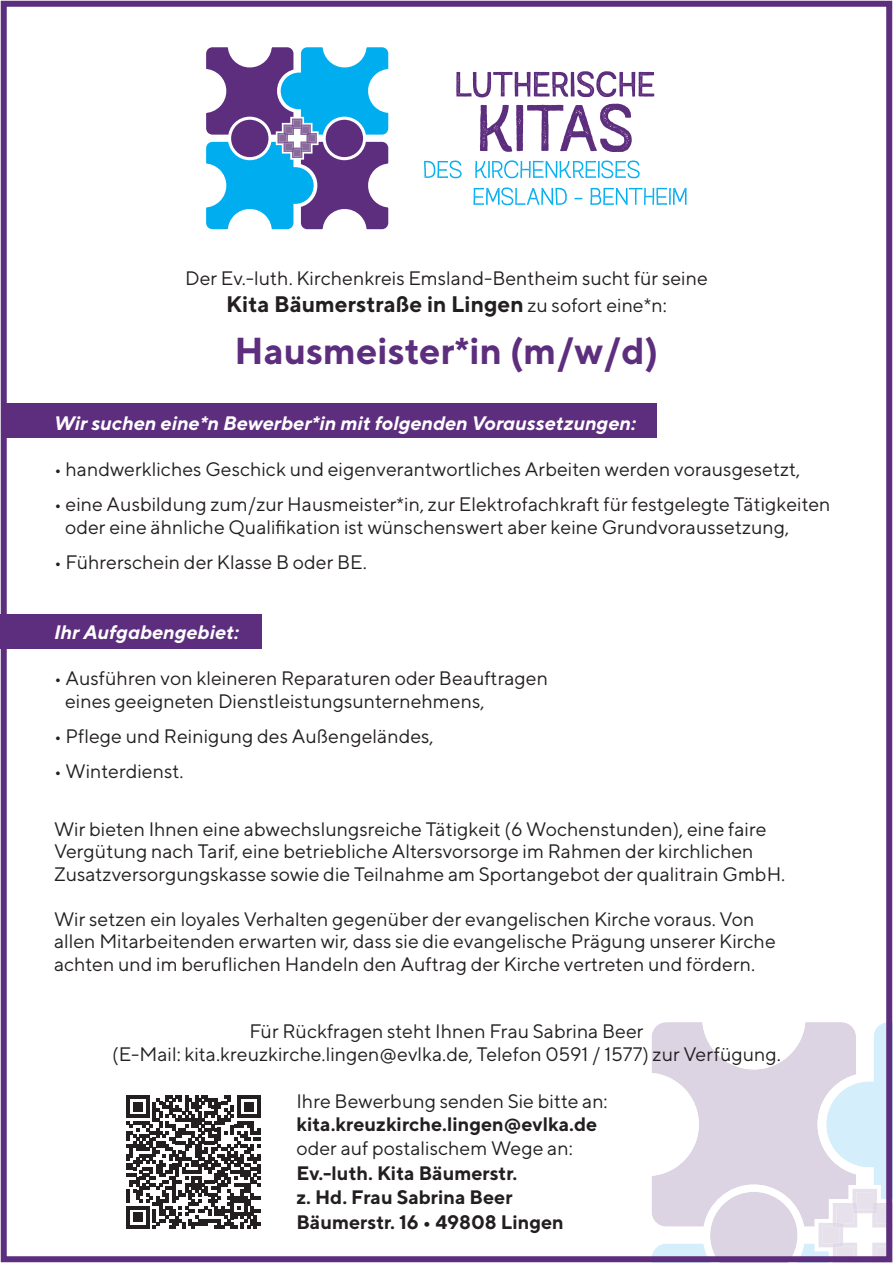
<style>
.page{position:relative;width:893px;height:1263px;background:#fff}
.page>*{position:absolute;margin:0;border:0;box-sizing:border-box;transform-origin:0 0}
.t1{font:700 37.5px "TT Norms";color:#5e2e7e}
.t2{font:700 22.5px "TT Norms";color:#231f20}
.t3{font:19.5px/22.5px "TT Norms";color:#231f20}
.t4{font:700 19.5px/24.6px "TT Norms";color:#231f20}
.t5{font:italic 700 19.5px "TT Norms";color:#fff}
.s1{font-weight:400;font-size:19.5px}
</style>
<div class="page">
<svg style="left:645px;top:1018px;width:248px;height:245px"></svg>
<div style="left:1px;top:614px;width:261px;height:34px;background:#5e2e7e"></div>
<div style="left:1px;top:404px;width:655px;height:34px;background:#5e2e7e"></div>
<div style="left:1px;top:1px;width:891px;height:1261px;border:6px solid #5e2e7e"></div>
<svg style="left:206px;top:47px;width:183px;height:183px"></svg>
<svg style="left:473px;top:187px;width:213px;height:18px"></svg>
<svg style="left:424px;top:160px;width:216px;height:18px"></svg>
<svg style="left:480px;top:104px;width:152px;height:48px"></svg>
<svg style="left:456px;top:71px;width:198px;height:27px"></svg>
<svg style="left:127px;top:1095px;width:133px;height:134px"></svg>
<p class="t3" style="left:185px;top:266px;width:524px">Der Ev.-luth. Kirchenkreis Emsland-Bentheim sucht für seine</p>
<p class="t2" style="left:226px;top:289px;width:442px">Kita Bäumerstraße in Lingen <span class="s1">zu sofort eine*n:</span></p>
<h1 class="t1" style="left:234px;top:327px;width:426px">Hausmeister*in (m/w/d)</h1>
<p class="t5" style="left:54px;top:411px;width:583px">Wir suchen eine*n Bewerber*in mit folgenden Voraussetzungen:</p>
<p class="t3" style="left:54px;top:457px;width:748px">• handwerkliches Geschick und eigenverantwortliches Arbeiten werden vorausgesetzt,</p>
<p class="t3" style="left:65px;top:492px;width:767px;text-indent:-11px">• eine Ausbildung zum/zur Hausmeister*in, zur Elektrofachkraft für festgelegte Tätigkeiten oder eine ähnliche Qualifikation ist wünschenswert aber keine Grundvoraussetzung,</p>
<p class="t3" style="left:54px;top:550px;width:314px">• Führerschein der Klasse B oder BE.</p>
<p class="t5" style="left:54px;top:620px;width:186px">Ihr Aufgabengebiet:</p>
<p class="t3" style="left:65px;top:666px;width:484px;text-indent:-11px">• Ausführen von kleineren Reparaturen oder Beauftragen eines geeigneten Dienstleistungsunternehmens,</p>
<p class="t3" style="left:54px;top:724px;width:381px">• Pflege und Reinigung des Außengeländes,</p>
<p class="t3" style="left:54px;top:759px;width:131px">• Winterdienst.</p>
<p class="t3" style="left:54px;top:817px;width:733px">Wir bieten Ihnen eine abwechslungsreiche Tätigkeit (6 Wochenstunden), eine faire<br>Vergütung nach Tarif, eine betriebliche Altersvorsorge im Rahmen der kirchlichen<br>Zusatzversorgungskasse sowie die Teilnahme am Sportangebot der qualitrain GmbH.</p>
<p class="t3" style="left:54px;top:907px;width:723px">Wir setzen ein loyales Verhalten gegenüber der evangelischen Kirche voraus. Von allen Mitarbeitenden erwarten wir, dass sie die evangelische Prägung unserer Kirche achten und im beruflichen Handeln den Auftrag der Kirche vertreten und fördern.</p>
<p class="t3" style="left:112px;top:1020px;width:670px;text-align:center">Für Rückfragen steht Ihnen Frau Sabrina Beer<br>(E-Mail: kita.kreuzkirche.lingen@evlka.de, Telefon 0591 / 1577) zur Verfügung.</p>
<p class="t3" style="left:296px;top:1089px;width:313px">Ihre Bewerbung senden Sie bitte an:</p>
<p class="t4" style="left:296px;top:1111px;width:302px">kita.kreuzkirche.lingen@evlka.de</p>
<p class="t3" style="left:296px;top:1137px;width:278px">oder auf postalischem Wege an:</p>
<p class="t4" style="left:296px;top:1160px;width:269px">Ev.-luth. Kita Bäumerstr.<br>z. Hd. Frau Sabrina Beer<br>Bäumerstr. 16 • 49808 Lingen</p>
</div>
